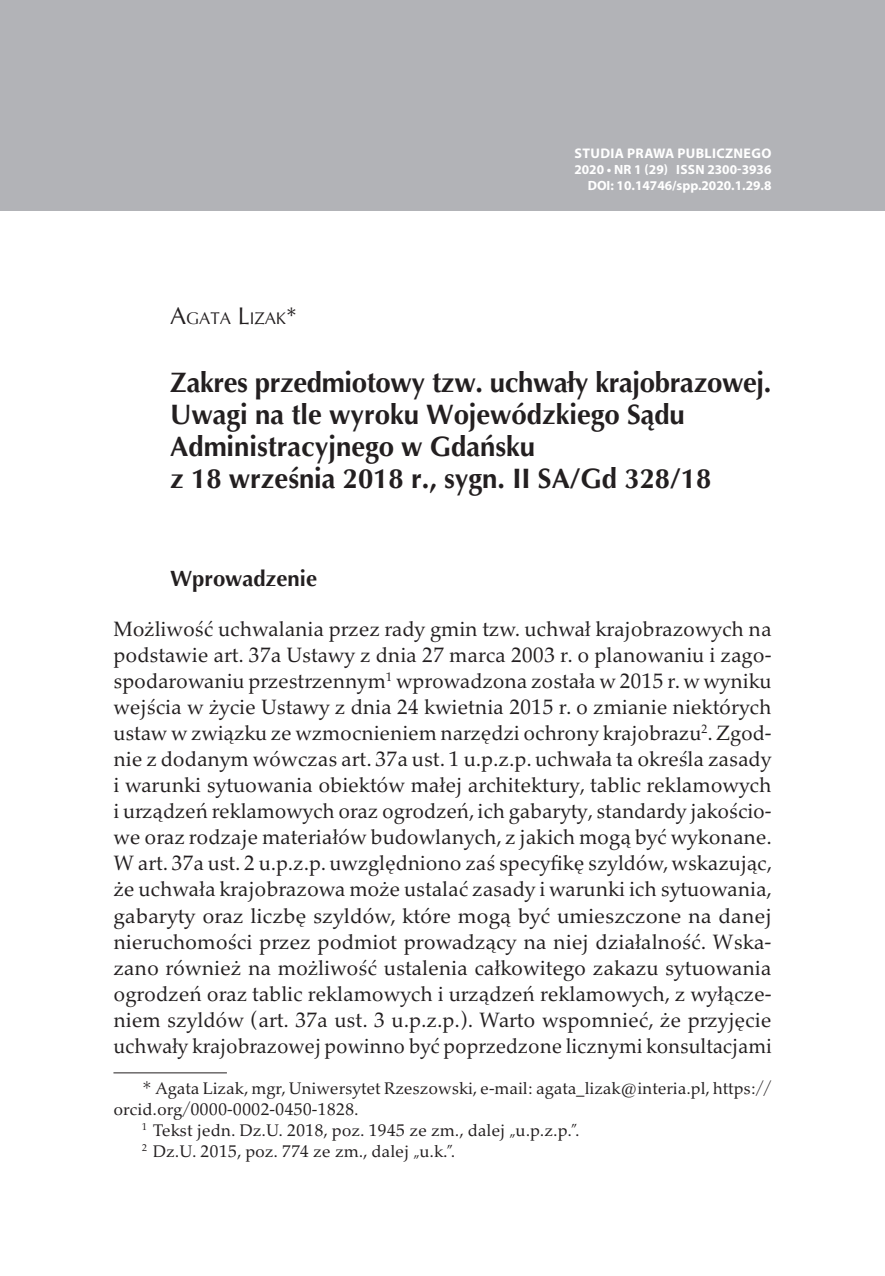
<style>
.page{position:relative;width:885px;height:1276px;background:#fff}
.page>*{position:absolute;margin:0;border:0;box-sizing:border-box;transform-origin:0 0}
.t1{font:700 28px/32px "Optima";color:#231f20}
.t2{font:700 22px "Optima";color:#231f20}
.t3{font:21px/26px "Palatino Nova Pro";color:#231f20;text-align:justify}
.t4{font:17px "Palatino Nova Pro";color:#231f20}
.t5{font:16.8px "Optima";color:#231f20}
.t6{font:700 14px "Myriad Pro";letter-spacing:.025em;color:#fff}
.t7{font:700 13.4px "Myriad Pro";color:#fff}
.s1{font-size:24px}
</style>
<div class="page">
<div style="left:0;top:0;width:884px;height:211px;background:#b2b3b7"></div>
<hr style="left:113px;top:1072px;width:114px;height:1px;background:#231f20">
<p class="t6" style="left:574px;top:144px;width:198px">STUDIA PRAWA PUBLICZNEGO</p>
<p class="t7" style="left:574px;top:161px;width:198px">2020 • NR 1 (29) ISSN 2300-3936</p>
<p class="t5" style="left:170px;top:308px;width:128px"><span class="s1">A</span>GATA <span class="s1">L</span>IZAK<span class="s1">*</span></p>
<p class="t7" style="left:587px;top:177px;width:185px">DOI: 10.14746/spp.2020.1.29.8</p>
<h1 class="t1" style="left:170px;top:367px;width:602px">Zakres przedmiotowy tzw. uchwały krajobrazowej.<br>Uwagi na tle wyroku Wojewódzkiego Sądu Administracyjnego w Gdańsku<br>z 18 września 2018 r., sygn. II SA/Gd 328/18</h1>
<p class="t2" style="left:170px;top:565px;width:148px">Wprowadzenie</p>
<p class="t3" style="left:113px;top:617px;width:660px">Możliwość uchwalania przez rady gmin tzw. uchwał krajobrazowych na podstawie art. 37a Ustawy z dnia 27 marca 2003 r. o planowaniu i zago&shy;spodarowaniu przestrzennym<sup>1</sup> wprowadzona została w 2015 r. w wyniku wejścia w życie Ustawy z dnia 24 kwietnia 2015 r. o zmianie niektórych ustaw w związku ze wzmocnieniem narzędzi ochrony krajobrazu<sup>2</sup>. Zgod&shy;nie z dodanym wówczas art. 37a ust. 1 u.p.z.p. uchwała ta określa zasady i warunki sytuowania obiektów małej architektury, tablic reklamowych i urządzeń reklamowych oraz ogrodzeń, ich gabaryty, standardy jakościo&shy;we oraz rodzaje materiałów budowlanych, z jakich mogą być wykonane.<br>W art. 37a ust. 2 u.p.z.p. uwzględniono zaś specyfikę szyldów, wskazując, że uchwała krajobrazowa może ustalać zasady i warunki ich sytuowania, gabaryty oraz liczbę szyldów, które mogą być umieszczone na danej nieruchomości przez podmiot prowadzący na niej działalność. Wska&shy;zano również na możliwość ustalenia całkowitego zakazu sytuowania ogrodzeń oraz tablic reklamowych i urządzeń reklamowych, z wyłącze&shy;niem szyldów (art. 37a ust. 3 u.p.z.p.). Warto wspomnieć, że przyjęcie uchwały krajobrazowej powinno być poprzedzone licznymi konsultacjami</p>
<p class="t4" style="left:142px;top:1078px;width:631px">* Agata Lizak, mgr, Uniwersytet Rzeszowski, e-mail: agata_lizak@interia.pl, https://</p>
<p class="t4" style="left:113px;top:1099px;width:247px">orcid.org/0000-0002-0450-1828.</p>
<p class="t4" style="left:142px;top:1120px;width:439px"><sup>1</sup> Tekst jedn. Dz.U. 2018, poz. 1945 ze zm., dalej „u.p.z.p.”.</p>
<p class="t4" style="left:142px;top:1141px;width:315px"><sup>2</sup> Dz.U. 2015, poz. 774 ze zm., dalej „u.k.”.</p>
</div>
